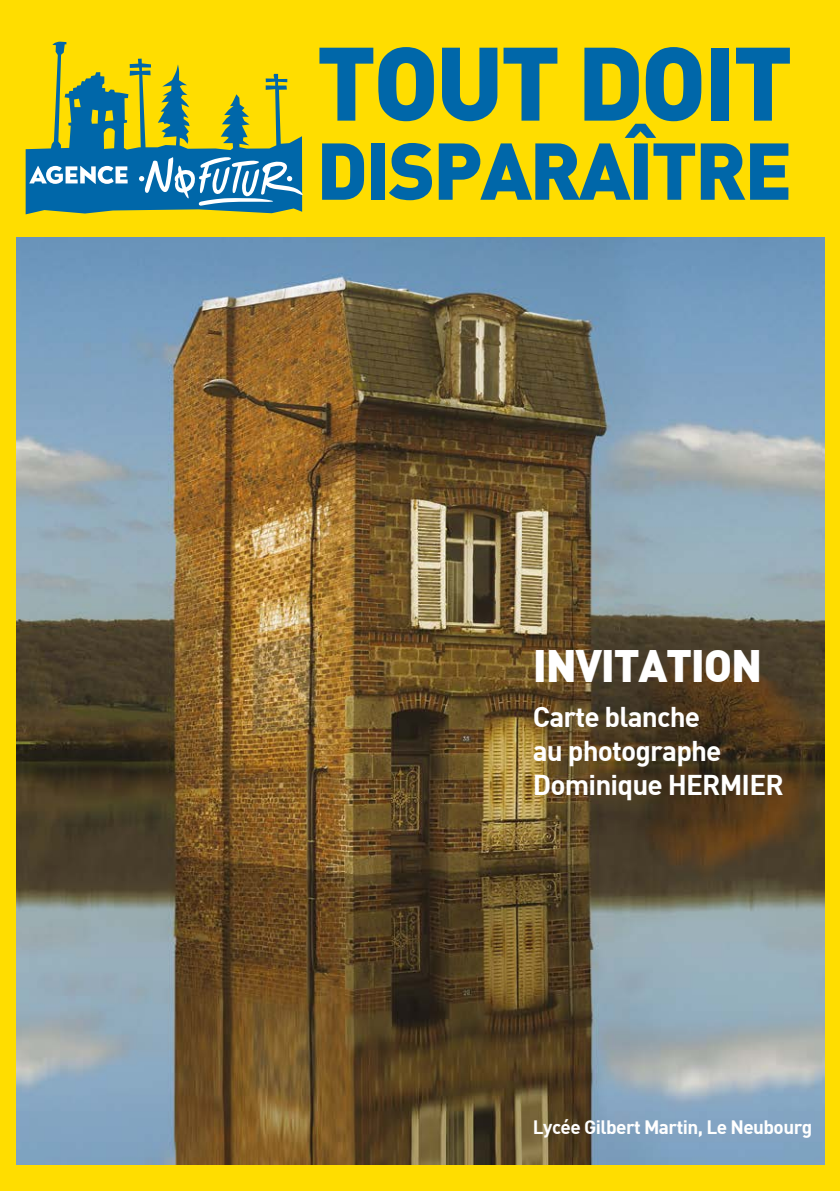
<style>
.page{position:relative;width:840px;height:1191px;background:#fff}
.page>*{position:absolute;margin:0;border:0;box-sizing:border-box;transform-origin:0 0}
.t1{font:900 102.4px "DIN";letter-spacing:-.03em;color:#0067a9}
.t2{font:900 79.2px "DIN";letter-spacing:-.03em;color:#0067a9}
.t3{font:900 44.4px "DIN";letter-spacing:-.03em;color:#fff}
.t4{font:28px/33.6px "DIN Bold";letter-spacing:-.03em;color:#fff}
.t5{font:19px "DIN Bold";letter-spacing:-.03em;color:#fff}
</style>
<div class="page">
<div style="left:0;top:0;width:839px;height:1191px;background:#fd0"></div>
<img style="left:17px;top:238px;width:807px;height:926px">
<svg style="left:26px;top:42px;width:276px;height:172px"></svg>
<svg style="left:29px;top:166px;width:98px;height:18px;background:#8ab9d7"></svg>
<svg style="left:139px;top:157px;width:163px;height:49px;background:#4892c1"></svg>
<h1 class="t1" style="left:316px;top:15px;width:478px">TOUT DOIT</h1>
<h2 class="t2" style="left:316px;top:118px;width:477px">DISPARAÎTRE</h2>
<h3 class="t3" style="left:532px;top:636px;width:231px">INVITATION</h3>
<p class="t4" style="left:532px;top:699px;width:252px">Carte blanche<br>au photographe<br>Dominique HERMIER</p>
<p class="t5" style="left:532px;top:1114px;width:281px">Lycée Gilbert Martin, Le Neubourg</p>
</div>
